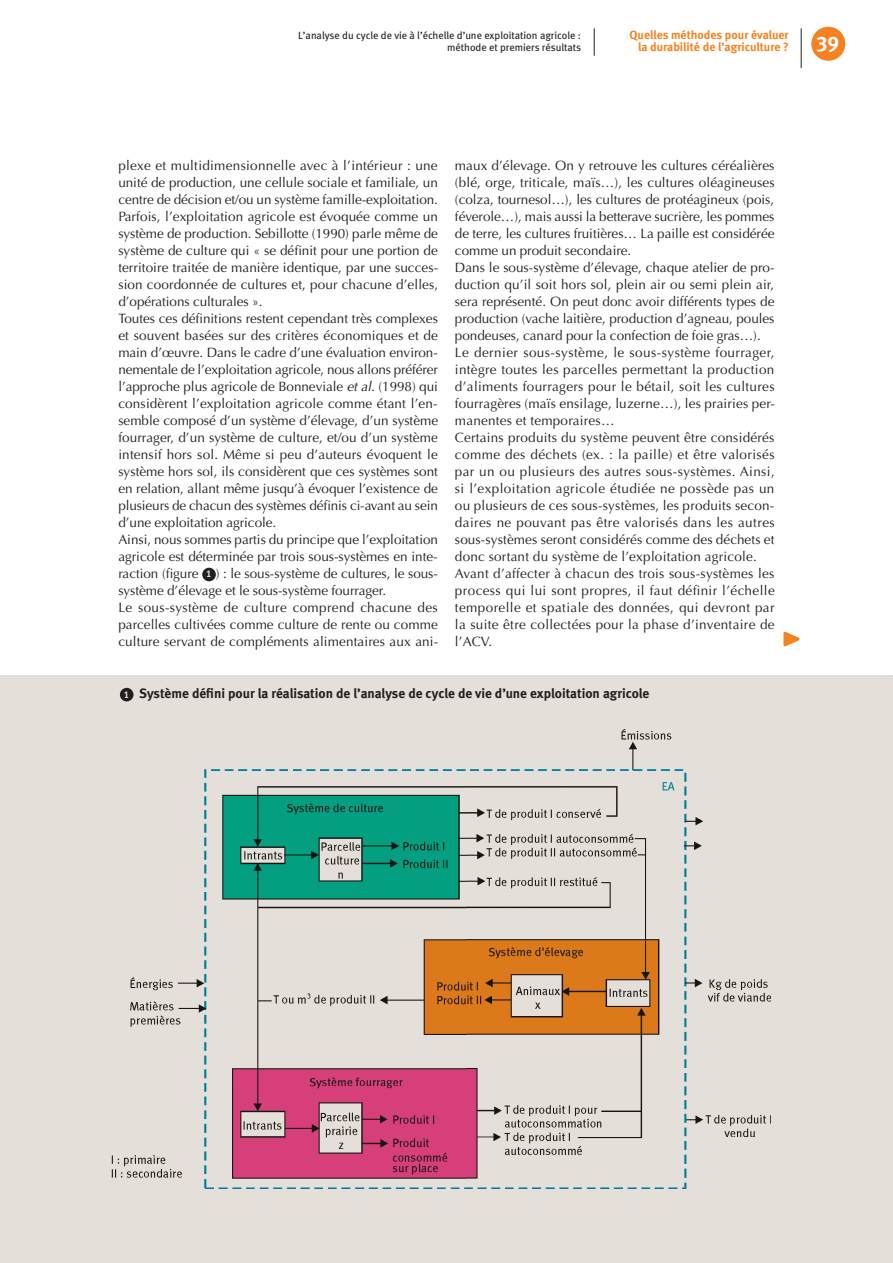
<style>
.page{position:relative;width:893px;height:1263px;background:#fff}
.page>*{position:absolute;margin:0;border:0;box-sizing:border-box;transform-origin:0 0}
.t1{font:21px "Meta Bold Caps Expert";color:#fff}
.t2{font:13.5px/17px "Optima";letter-spacing:.005em;color:#231f20}
.t3{font:13.5px "Meta Bold LF";color:#231f20}
.t4{font:700 12px/12px "Meta";color:#f58220;text-align:right}
.t5{font:10.5px/12px "Meta Book LF";color:#231f20;text-align:right}
.s1{font-style:italic}
.s2{font-family:"Meta Bold LF";font-size:9.75px;color:#e4e0d9}
.s3{font-size:9.75px;color:#e4e0d9}
</style>
<div class="page">
<div style="left:811px;top:27px;width:34px;height:34px;background:#f58220;border-radius:50%"></div>
<hr style="left:801px;top:28px;width:1px;height:40px;background:#231f20">
<svg style="left:594px;top:28px;width:1px;height:28px"></svg>
<div style="left:202px;top:568px;width:14px;height:13px;background:#231f20;border-radius:50%"></div>
<div style="left:0;top:675px;width:893px;height:588px;background:#e4e0d9"></div>
<div style="left:120px;top:688px;width:14px;height:13px;background:#231f20;border-radius:50%"></div>
<img style="left:111px;top:730px;width:660px;height:458px">
<svg style="left:783px;top:631px;width:17px;height:16px"></svg>
<p class="t5" style="left:298px;top:29px;width:284px">L’analyse du cycle de vie à l’échelle d’une exploitation agricole : méthode et premiers résultats</p>
<p class="t4" style="left:629px;top:29px;width:161px">Quelles méthodes pour évaluer la durabilité de l’agriculture ?</p>
<h1 class="t1" style="left:816px;top:31px;width:24px">39</h1>
<p class="t2" style="left:118px;top:157px;width:321px">plexe et multidimensionnelle avec à l’intérieur : une unité de production, une cellule sociale et familiale, un centre de décision et/ou un système famille-exploitation.<br>Parfois, l’exploitation agricole est évoquée comme un système de production. Sebillotte (1990) parle même de système de culture qui « se définit pour une portion de territoire traitée de manière identique, par une succes&shy;sion coordonnée de cultures et, pour chacune d’elles, d’opérations culturales ».<br>Toutes ces définitions restent cependant très complexes et souvent basées sur des critères économiques et de main d’œuvre. Dans le cadre d’une évaluation environ&shy;nementale de l’exploitation agricole, nous allons préférer l’approche plus agricole de Bonneviale <span class="s1">et al.</span> (1998) qui considèrent l’exploitation agricole comme étant l’en&shy;semble composé d’un système d’élevage, d’un système fourrager, d’un système de culture, et/ou d’un système intensif hors sol. Même si peu d’auteurs évoquent le système hors sol, ils considèrent que ces systèmes sont en relation, allant même jusqu’à évoquer l’existence de plusieurs de chacun des systèmes définis ci-avant au sein d’une exploitation agricole.<br>Ainsi, nous sommes partis du principe que l’exploitation agricole est déterminée par trois sous-systèmes en inte&shy;raction (figure <span class="s2">1</span> ) : le sous-système de cultures, le sous&shy;système d’élevage et le sous-système fourrager.<br>Le sous-système de culture comprend chacune des parcelles cultivées comme culture de rente ou comme culture servant de compléments alimentaires aux ani-</p>
<p class="t2" style="left:455px;top:157px;width:321px">maux d’élevage. On y retrouve les cultures céréalières (blé, orge, triticale, maïs…), les cultures oléagineuses (colza, tournesol…), les cultures de protéagineux (pois, féverole…), mais aussi la betterave sucrière, les pommes de terre, les cultures fruitières… La paille est considérée comme un produit secondaire.<br>Dans le sous-système d’élevage, chaque atelier de pro&shy;duction qu’il soit hors sol, plein air ou semi plein air, sera représenté. On peut donc avoir différents types de production (vache laitière, production d’agneau, poules pondeuses, canard pour la confection de foie gras…).<br>Le dernier sous-système, le sous-système fourrager, intègre toutes les parcelles permettant la production d’aliments fourragers pour le bétail, soit les cultures fourragères (maïs ensilage, luzerne…), les prairies per&shy;manentes et temporaires…<br>Certains produits du système peuvent être considérés comme des déchets (ex. : la paille) et être valorisés par un ou plusieurs des autres sous-systèmes. Ainsi, si l’exploitation agricole étudiée ne possède pas un ou plusieurs de ces sous-systèmes, les produits secon&shy;daires ne pouvant pas être valorisés dans les autres sous-systèmes seront considérés comme des déchets et donc sortant du système de l’exploitation agricole.<br>Avant d’affecter à chacun des trois sous-systèmes les process qui lui sont propres, il faut définir l’échelle temporelle et spatiale des données, qui devront par la suite être collectées pour la phase d’inventaire de l’ACV.</p>
<p class="t3" style="left:124px;top:686px;width:527px"><span class="s3">1</span> Système défini pour la réalisation de l’analyse de cycle de vie d’une exploitation agricole</p>
</div>
